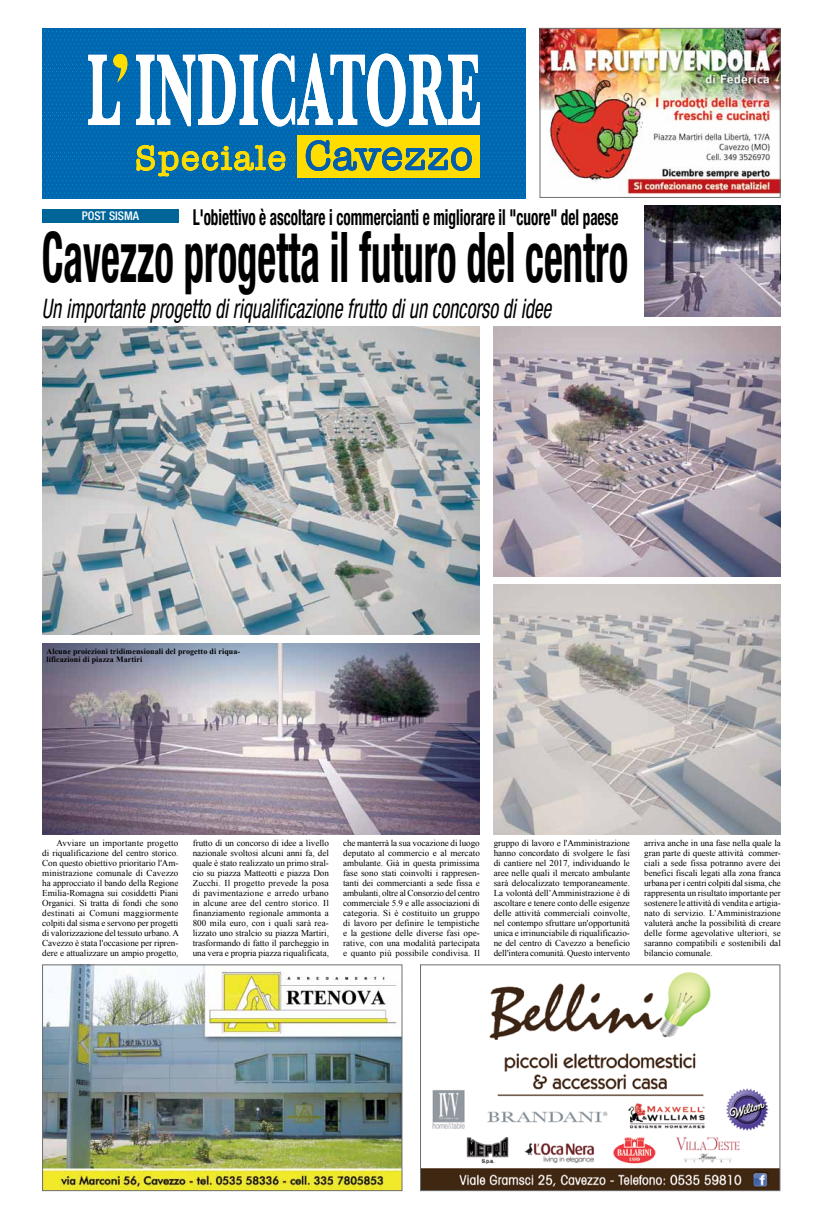
<style>
.page{position:relative;width:823px;height:1219px;background:#fff}
.page>*{position:absolute;margin:0;border:0;box-sizing:border-box;transform-origin:0 0}
.t1{font:700 condensed 70px "Helvetica Neue LT Std";color:#000;scale:.58 1}
.t2{font:italic condensed 27px "Helvetica Neue LT Std";color:#000;scale:.73 1}
.t3{font:700 condensed 22px "Helvetica Neue LT Std";color:#000;scale:.69 1}
.t4{font:500 condensed 12px "Helvetica Neue LT Std";color:#fff}
.t5{font:9px/10px "Times New Roman";letter-spacing:-.005em;color:#000;text-align:justify}
.t6{font:700 8px/8px "Times New Roman";letter-spacing:.01em;color:#000}
</style>
<div class="page">
<img style="left:44px;top:966px;width:356px;height:223px">
<div style="left:42px;top:964px;width:360px;height:227px;border:1px solid #6d6e71"></div>
<img style="left:422px;top:972px;width:356px;height:217px">
<div style="left:420px;top:964px;width:360px;height:227px;border:1px solid #6d6e71"></div>
<img style="left:541px;top:30px;width:237px;height:165px">
<div style="left:539px;top:28px;width:241px;height:170px;border:1px solid #6d6e71"></div>
<img style="left:43px;top:28px;width:482px;height:170px">
<div style="left:297px;top:135px;width:182px;height:43px;background:#fd0"></div>
<div style="left:42px;top:209px;width:136px;height:14px;background:#069"></div>
<img style="left:644px;top:206px;width:136px;height:110px">
<img style="left:43px;top:326px;width:436px;height:309px">
<img style="left:493px;top:326px;width:287px;height:250px">
<img style="left:43px;top:643px;width:436px;height:191px">
<img style="left:493px;top:585px;width:286px;height:250px">
<svg style="left:88px;top:54px;width:391px;height:72px"></svg>
<svg style="left:306px;top:141px;width:165px;height:30px"></svg>
<svg style="left:137px;top:145px;width:148px;height:31px;background:#5c9270"></svg>
<h3 class="t3" style="left:193px;top:204px;width:618px">L'obiettivo è ascoltare i commercianti e migliorare il "cuore" del paese</h3>
<h3 class="t4" style="left:82px;top:208px;width:59px">POST SISMA</h3>
<h1 class="t1" style="left:42px;top:215px;width:1012px">Cavezzo progetta il futuro del centro</h1>
<h2 class="t2" style="left:42px;top:292px;width:699px">Un importante progetto di riqualificazione frutto di un concorso di idee</h2>
<p class="t6" style="left:46px;top:648px;width:195px">Alcune proiezioni tridimensionali del progetto di riqua&shy;lificazioni di piazza Martiri</p>
<p class="t5" style="left:42px;top:838px;width:138px;text-indent:14px">Avviare un importante progetto di riqualificazione del centro storico.<br>Con questo obiettivo prioritario l'Am&shy;ministrazione comunale di Cavezzo ha approcciato il bando della Regione Emilia-Romagna sui cosiddetti Piani Organici. Si tratta di fondi che sono destinati ai Comuni maggiormente colpiti dal sisma e servono per progetti di valorizzazione del tessuto urbano. A Cavezzo è stata l'occasione per ripren&shy;dere e attualizzare un ampio progetto,</p>
<p class="t5" style="left:192px;top:838px;width:138px">frutto di un concorso di idee a livello nazionale svoltosi alcuni anni fa, del quale è stato realizzato un primo stral&shy;cio su piazza Matteotti e piazza Don Zucchi. Il progetto prevede la posa di pavimentazione e arredo urbano in alcune aree del centro storico. Il finanziamento regionale ammonta a 800 mila euro, con i quali sarà rea&shy;lizzato uno stralcio su piazza Martiri, trasformando di fatto il parcheggio in una vera e propria piazza riqualificata,</p>
<p class="t5" style="left:343px;top:838px;width:138px">che manterrà la sua vocazione di luogo deputato al commercio e al mercato ambulante. Già in questa primissima fase sono stati coinvolti i rappresen&shy;tanti dei commercianti a sede fissa e ambulanti, oltre al Consorzio del centro commerciale 5.9 e alle associazioni di categoria. Si è costituito un gruppo di lavoro per definire le tempistiche e la gestione delle diverse fasi ope&shy;rative, con una modalità partecipata e quanto più possibile condivisa. Il</p>
<p class="t5" style="left:493px;top:838px;width:138px">gruppo di lavoro e l'Amministrazione hanno concordato di svolgere le fasi di cantiere nel 2017, individuando le aree nelle quali il mercato ambulante sarà delocalizzato temporaneamente.<br>La volontà dell’Amministrazione è di ascoltare e tenere conto delle esigenze delle attività commerciali coinvolte, nel contempo sfruttare un'opportunità unica e irrinunciabile di riqualificazio&shy;ne del centro di Cavezzo a beneficio dell'intera comunità. Questo intervento</p>
<p class="t5" style="left:643px;top:838px;width:138px">arriva anche in una fase nella quale la gran parte di queste attività commer&shy;ciali a sede fissa potranno avere dei benefici fiscali legati alla zona franca urbana per i centri colpiti dal sisma, che rappresenta un risultato importante per sostenere le attività di vendita e artigia&shy;nato di servizio. L’Amministrazione valuterà anche la possibilità di creare delle forme agevolative ulteriori, se saranno compatibili e sostenibili dal bilancio comunale.</p>
</div>
